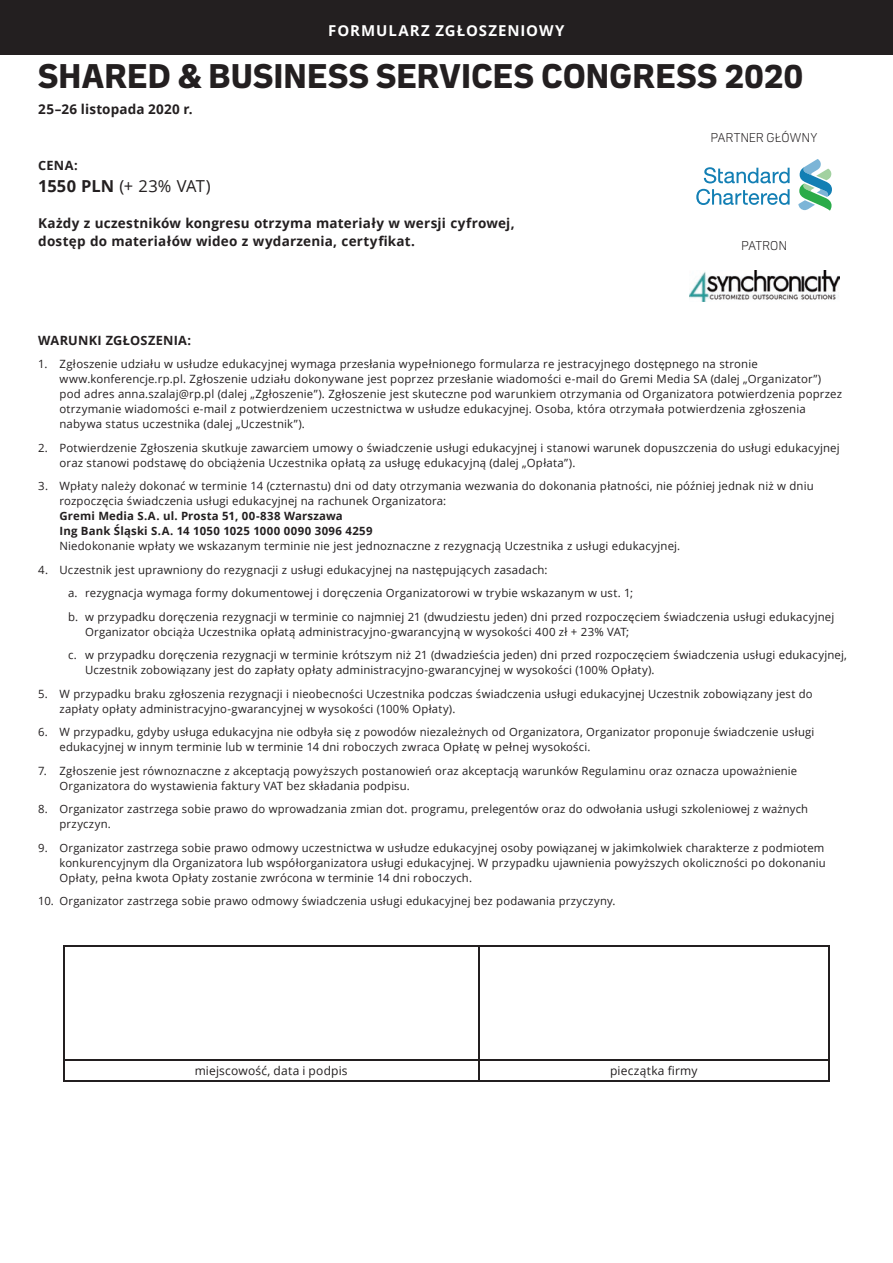
<style>
.page{position:relative;width:893px;height:1263px;background:#fff}
.page>*{position:absolute;margin:0;border:0;box-sizing:border-box;transform-origin:0 0}
.t1{font:800 36px "Erepublic Sans";color:#231f20}
.t2{font:16.5px "Open Sans";color:#231f20}
.t3{font:700 15px "Open Sans";letter-spacing:.06em;color:#fff}
.t4{font:700 13.5px/18px "Open Sans";letter-spacing:.015em;color:#231f20}
.t5{font:300 13.5px "Erepublic Sans";letter-spacing:.02em;color:#231f20}
.t6{font:700 12.75px "Open Sans";letter-spacing:.02em;color:#231f20}
.t7{font:12px "Open Sans";letter-spacing:.015em;color:#231f20}
.t8{font:11.4px/15px "Open Sans";letter-spacing:.015em;color:#231f20}
.t9{font:700 11.4px/15px "Open Sans";letter-spacing:.015em;color:#231f20}
.s1{font-weight:700}
</style>
<div class="page">
<div style="left:0;top:0;width:893px;height:54px;background:#231f20"></div>
<hr style="left:63px;top:946px;width:415px;height:1px;background:#231f20">
<hr style="left:63px;top:947px;width:1px;height:112px;background:#231f20">
<hr style="left:478px;top:946px;width:352px;height:1px;background:#231f20">
<hr style="left:478px;top:947px;width:1px;height:112px;background:#231f20">
<hr style="left:829px;top:947px;width:1px;height:112px;background:#231f20">
<hr style="left:63px;top:1059px;width:415px;height:2px;background:#231f20">
<hr style="left:63px;top:1081px;width:415px;height:1px;background:#231f20">
<svg style="left:63px;top:1061px;width:767px;height:20px"></svg>
<hr style="left:478px;top:1059px;width:352px;height:2px;background:#231f20">
<hr style="left:478px;top:1081px;width:352px;height:1px;background:#231f20">
<svg style="left:704px;top:167px;width:86px;height:16px"></svg>
<svg style="left:696px;top:189px;width:94px;height:16px"></svg>
<svg style="left:798px;top:159px;width:34px;height:52px"></svg>
<img style="left:689px;top:271px;width:150px;height:30px">
<h3 class="t3" style="left:328px;top:19px;width:238px">FORMULARZ ZGŁOSZENIOWY</h3>
<h1 class="t1" style="left:38px;top:55px;width:767px">SHARED &amp; BUSINESS SERVICES CONGRESS 2020</h1>
<p class="t4" style="left:38px;top:100px;width:156px">25–26 listopada 2020 r.</p>
<p class="t6" style="left:38px;top:156px;width:41px">CENA:</p>
<h2 class="t2" style="left:38px;top:175px;width:174px"><span class="s1">1550 PLN</span> (+ 23% VAT)</h2>
<p class="t4" style="left:38px;top:214px;width:478px">Każdy z uczestników kongresu otrzyma materiały w wersji cyfrowej, dostęp do materiałów wideo z wydarzenia, certyfikat.</p>
<p class="t5" style="left:711px;top:129px;width:108px">PARTNER GŁÓWNY</p>
<p class="t5" style="left:741px;top:237px;width:47px">PATRON</p>
<p class="t6" style="left:38px;top:331px;width:154px">WARUNKI ZGŁOSZENIA:</p>
<p class="t8" style="left:60px;top:356px;width:784px;text-indent:-21px">1. Zgłoszenie udziału w usłudze edukacyjnej wymaga przesłania wypełnionego formularza re jestracyjnego dostępnego na stronie www.konferencje.rp.pl. Zgłoszenie udziału dokonywane jest poprzez przesłanie wiadomości e-mail do Gremi Media SA (dalej „Organizator”) pod adres anna.szalaj@rp.pl (dalej „Zgłoszenie”). Zgłoszenie jest skuteczne pod warunkiem otrzymania od Organizatora potwierdzenia poprzez otrzymanie wiadomości e-mail z potwierdzeniem uczestnictwa w usłudze edukacyjnej. Osoba, która otrzymała potwierdzenia zgłoszenia nabywa status uczestnika (dalej „Uczestnik”).</p>
<p class="t8" style="left:60px;top:440px;width:782px;text-indent:-21px">2. Potwierdzenie Zgłoszenia skutkuje zawarciem umowy o świadczenie usługi edukacyjnej i stanowi warunek dopuszczenia do usługi edukacyjnej oraz stanowi podstawę do obciążenia Uczestnika opłatą za usługę edukacyjną (dalej „Opłata”).</p>
<p class="t8" style="left:60px;top:478px;width:756px;text-indent:-21px">3. Wpłaty należy dokonać w terminie 14 (czternastu) dni od daty otrzymania wezwania do dokonania płatności, nie później jednak niż w dniu rozpoczęcia świadczenia usługi edukacyjnej na rachunek Organizatora:</p>
<p class="t9" style="left:60px;top:508px;width:314px">Gremi Media S.A. ul. Prosta 51, 00-838 Warszawa<br>Ing Bank Śląski S.A. 14 1050 1025 1000 0090 3096 4259</p>
<p class="t8" style="left:60px;top:538px;width:622px">Niedokonanie wpłaty we wskazanym terminie nie jest jednoznaczne z rezygnacją Uczestnika z usługi edukacyjnej.</p>
<p class="t8" style="left:68px;top:558px;width:768px;line-height:23.5px;text-indent:-30px">4. Uczestnik jest uprawniony do rezygnacji z usługi edukacyjnej na następujących zasadach:<br>a. rezygnacja wymaga formy dokumentowej i doręczenia Organizatorowi w trybie wskazanym w ust. 1;<br>b. w przypadku doręczenia rezygnacji w terminie co najmniej 21 (dwudziestu jeden) dni przed rozpoczęciem świadczenia usługi edukacyjnej</p>
<p class="t8" style="left:68px;top:620px;width:780px;line-height:23.5px;text-indent:17px">Organizator obciąża Uczestnika opłatą administracyjno-gwarancyjną w wysokości 400 zł + 23% VAT;<br>c. w przypadku doręczenia rezygnacji w terminie krótszym niż 21 (dwadzieścia jeden) dni przed rozpoczęciem świadczenia usługi edukacyjnej,</p>
<p class="t8" style="left:85px;top:662px;width:571px">Uczestnik zobowiązany jest do zapłaty opłaty administracyjno-gwarancyjnej w wysokości (100% Opłaty).</p>
<p class="t8" style="left:60px;top:686px;width:755px;text-indent:-21px">5. W przypadku braku zgłoszenia rezygnacji i nieobecności Uczestnika podczas świadczenia usługi edukacyjnej Uczestnik zobowiązany jest do zapłaty opłaty administracyjno-gwarancyjnej w wysokości (100% Opłaty).</p>
<p class="t8" style="left:60px;top:724px;width:756px;text-indent:-21px">6. W przypadku, gdyby usługa edukacyjna nie odbyła się z powodów niezależnych od Organizatora, Organizator proponuje świadczenie usługi edukacyjnej w innym terminie lub w terminie 14 dni roboczych zwraca Opłatę w pełnej wysokości.</p>
<p class="t8" style="left:60px;top:763px;width:739px;text-indent:-21px">7. Zgłoszenie jest równoznaczne z akceptacją powyższych postanowień oraz akceptacją warunków Regulaminu oraz oznacza upoważnienie<br>Organizatora do wystawienia faktury VAT bez składania podpisu.</p>
<p class="t8" style="left:60px;top:801px;width:750px;text-indent:-21px">8. Organizator zastrzega sobie prawo do wprowadzania zmian dot. programu, prelegentów oraz do odwołania usługi szkoleniowej z ważnych przyczyn.</p>
<p class="t8" style="left:60px;top:840px;width:768px;text-indent:-21px">9. Organizator zastrzega sobie prawo odmowy uczestnictwa w usłudze edukacyjnej osoby powiązanej w jakimkolwiek charakterze z podmiotem konkurencyjnym dla Organizatora lub współorganizatora usługi edukacyjnej. W przypadku ujawnienia powyższych okoliczności po dokonaniu<br>Opłaty, pełna kwota Opłaty zostanie zwrócona w terminie 14 dni roboczych.</p>
<p class="t8" style="left:38px;top:893px;width:579px">10. Organizator zastrzega sobie prawo odmowy świadczenia usługi edukacyjnej bez podawania przyczyny.</p>
<p class="t7" style="left:195px;top:1063px;width:154px">miejscowość, data i podpis</p>
<p class="t7" style="left:610px;top:1063px;width:89px">pieczątka firmy</p>
</div>
